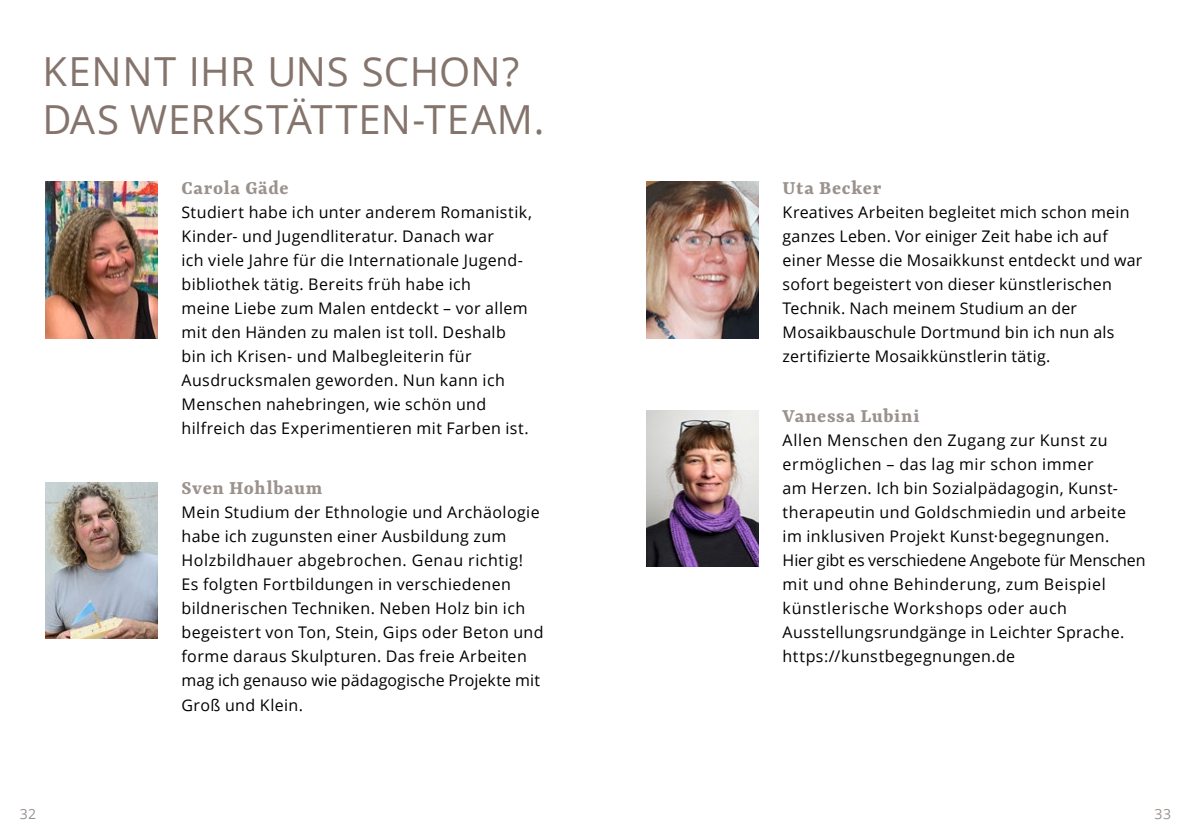
<style>
.page{position:relative;width:1191px;height:840px;background:#fff}
.page>*{position:absolute;margin:0;border:0;box-sizing:border-box;transform-origin:0 0}
.t1{font:40px/48px "Open Sans";letter-spacing:.02em;color:#84746c}
.t2{font:700 21px "Yrsa";letter-spacing:.035em;color:#9b928d}
.t3{font:16px/24px "Open Sans";letter-spacing:.025em;color:#000}
.t4{font:14px "Open Sans";color:#9b928d}
</style>
<div class="page">
<img style="left:45px;top:182px;width:112px;height:156px">
<img style="left:646px;top:182px;width:112px;height:156px">
<img style="left:646px;top:410px;width:112px;height:156px">
<img style="left:45px;top:482px;width:112px;height:156px">
<h1 class="t1" style="left:43px;top:46px;width:503px">KENNT IHR UNS SCHON?<br>DAS WERKSTÄTTEN-TEAM.</h1>
<h2 class="t2" style="left:181px;top:176px;width:109px">Carola Gäde</h2>
<p class="t3" style="left:181px;top:199px;width:352px">Studiert habe ich unter anderem Romanistik, Kinder- und Jugendliteratur. Danach war<br>ich viele Jahre für die Internationale Jugend&shy;bibliothek tätig. Bereits früh habe ich<br>meine Liebe zum Malen entdeckt – vor allem mit den Händen zu malen ist toll. Deshalb bin ich Krisen- und Malbegleiterin für Ausdrucksmalen geworden. Nun kann ich Menschen nahebringen, wie schön und hilfreich das Experimentieren mit Farben ist.</p>
<h2 class="t2" style="left:181px;top:476px;width:143px">Sven Hohlbaum</h2>
<p class="t3" style="left:181px;top:499px;width:364px">Mein Studium der Ethnologie und Archäologie habe ich zugunsten einer Ausbildung zum Holzbildhauer abgebrochen. Genau richtig!<br>Es folgten Fortbildungen in verschiedenen bildnerischen Techniken. Neben Holz bin ich begeistert von Ton, Stein, Gips oder Beton und forme daraus Skulpturen. Das freie Arbeiten mag ich genauso wie pädagogische Projekte mit Groß und Klein.</p>
<h2 class="t2" style="left:782px;top:176px;width:100px">Uta Becker</h2>
<p class="t3" style="left:782px;top:199px;width:361px">Kreatives Arbeiten begleitet mich schon mein ganzes Leben. Vor einiger Zeit habe ich auf einer Messe die Mosaikkunst entdeckt und war sofort begeistert von dieser künstlerischen Technik. Nach meinem Studium an der Mosaikbauschule Dortmund bin ich nun als zertifizierte Mosaikkünstlerin tätig.</p>
<h2 class="t2" style="left:782px;top:404px;width:138px">Vanessa Lubini</h2>
<p class="t3" style="left:782px;top:427px;width:364px">Allen Menschen den Zugang zur Kunst zu ermöglichen – das lag mir schon immer<br>am Herzen. Ich bin Sozialpädagogin, Kunst&shy;therapeutin und Goldschmiedin und arbeite im inklusiven Projekt Kunst·begegnungen.<br>Hier gibt es verschiedene Angebote für Menschen mit und ohne Behinderung, zum Beispiel künstlerische Workshops oder auch Ausstellungsrundgänge in Leichter Sprache. https://kunstbegegnungen.de</p>
<p class="t4" style="left:20px;top:803px;width:18px">32</p>
<p class="t4" style="left:1154px;top:803px;width:18px">33</p>
</div>
